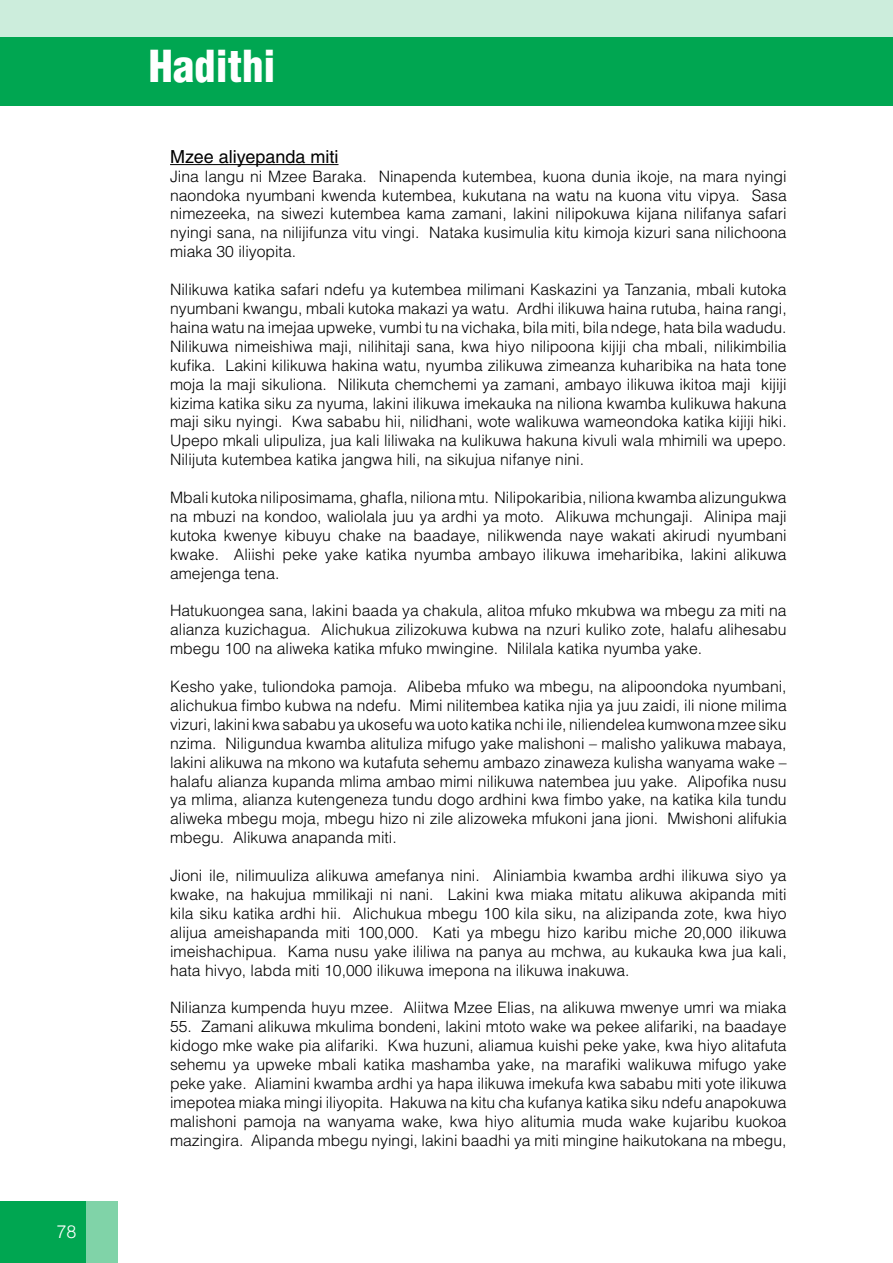
<style>
.page{position:relative;width:893px;height:1263px;background:#fff}
.page>*{position:absolute;margin:0;border:0;box-sizing:border-box;transform-origin:0 0}
.t1{font:900 condensed 43.05px "Helvetica";color:#fff}
.t2{font:18px "Helvetica";color:#000}
.t3{font:300 18px "Helvetica";color:#fff}
.t4{font:300 15.75px/18.9px "Helvetica";color:#000;text-align:justify}
</style>
<div class="page">
<div style="left:0;top:0;width:893px;height:69px;background:#cceddc"></div>
<div style="left:0;top:37px;width:893px;height:68px;background:#00a651"></div>
<div style="left:32px;top:1202px;width:85px;height:61px;background:#80d3a8"></div>
<div style="left:0;top:1202px;width:85px;height:61px;background:#00a651"></div>
<hr style="left:170px;top:164px;width:169px;height:1px;background:#000">
<p class="t3" style="left:57px;top:1221px;width:22px">78</p>
<h1 class="t1" style="left:149px;top:39px;width:128px">Hadithi</h1>
<p class="t2" style="left:170px;top:146px;width:170px">Mzee aliyepanda miti</p>
<p class="t4" style="left:170px;top:166px;width:618px">Jina langu ni Mzee Baraka. Ninapenda kutembea, kuona dunia ikoje, na mara nyingi naondoka nyumbani kwenda kutembea, kukutana na watu na kuona vitu vipya. Sasa nimezeeka, na siwezi kutembea kama zamani, lakini nilipokuwa kijana nilifanya safari nyingi sana, na nilijifunza vitu vingi. Nataka kusimulia kitu kimoja kizuri sana nilichoona miaka 30 iliyopita.</p>
<p class="t4" style="left:170px;top:280px;width:618px">Nilikuwa katika safari ndefu ya kutembea milimani Kaskazini ya Tanzania, mbali kutoka nyumbani kwangu, mbali kutoka makazi ya watu. Ardhi ilikuwa haina rutuba, haina rangi, haina watu na imejaa upweke, vumbi tu na vichaka, bila miti, bila ndege, hata bila wadudu.<br>Nilikuwa nimeishiwa maji, nilihitaji sana, kwa hiyo nilipoona kijiji cha mbali, nilikimbilia kufika. Lakini kilikuwa hakina watu, nyumba zilikuwa zimeanza kuharibika na hata tone moja la maji sikuliona. Nilikuta chemchemi ya zamani, ambayo ilikuwa ikitoa maji kijiji kizima katika siku za nyuma, lakini ilikuwa imekauka na niliona kwamba kulikuwa hakuna maji siku nyingi. Kwa sababu hii, nilidhani, wote walikuwa wameondoka katika kijiji hiki.<br>Upepo mkali ulipuliza, jua kali liliwaka na kulikuwa hakuna kivuli wala mhimili wa upepo.<br>Nilijuta kutembea katika jangwa hili, na sikujua nifanye nini.</p>
<p class="t4" style="left:170px;top:487px;width:618px">Mbali kutoka niliposimama, ghafla, niliona mtu. Nilipokaribia, niliona kwamba alizungukwa na mbuzi na kondoo, waliolala juu ya ardhi ya moto. Alikuwa mchungaji. Alinipa maji kutoka kwenye kibuyu chake na baadaye, nilikwenda naye wakati akirudi nyumbani kwake. Aliishi peke yake katika nyumba ambayo ilikuwa imeharibika, lakini alikuwa amejenga tena.</p>
<p class="t4" style="left:170px;top:601px;width:618px">Hatukuongea sana, lakini baada ya chakula, alitoa mfuko mkubwa wa mbegu za miti na alianza kuzichagua. Alichukua zilizokuwa kubwa na nzuri kuliko zote, halafu alihesabu mbegu 100 na aliweka katika mfuko mwingine. Nililala katika nyumba yake.</p>
<p class="t4" style="left:170px;top:676px;width:618px">Kesho yake, tuliondoka pamoja. Alibeba mfuko wa mbegu, na alipoondoka nyumbani, alichukua fimbo kubwa na ndefu. Mimi nilitembea katika njia ya juu zaidi, ili nione milima vizuri, lakini kwa sababu ya ukosefu wa uoto katika nchi ile, niliendelea kumwona mzee siku nzima. Niligundua kwamba alituliza mifugo yake malishoni – malisho yalikuwa mabaya, lakini alikuwa na mkono wa kutafuta sehemu ambazo zinaweza kulisha wanyama wake – halafu alianza kupanda mlima ambao mimi nilikuwa natembea juu yake. Alipofika nusu ya mlima, alianza kutengeneza tundu dogo ardhini kwa fimbo yake, na katika kila tundu aliweka mbegu moja, mbegu hizo ni zile alizoweka mfukoni jana jioni. Mwishoni alifukia mbegu. Alikuwa anapanda miti.</p>
<p class="t4" style="left:170px;top:865px;width:618px">Jioni ile, nilimuuliza alikuwa amefanya nini. Aliniambia kwamba ardhi ilikuwa siyo ya kwake, na hakujua mmilikaji ni nani. Lakini kwa miaka mitatu alikuwa akipanda miti kila siku katika ardhi hii. Alichukua mbegu 100 kila siku, na alizipanda zote, kwa hiyo alijua ameishapanda miti 100,000. Kati ya mbegu hizo karibu miche 20,000 ilikuwa imeishachipua. Kama nusu yake ililiwa na panya au mchwa, au kukauka kwa jua kali, hata hivyo, labda miti 10,000 ilikuwa imepona na ilikuwa inakuwa.</p>
<p class="t4" style="left:170px;top:998px;width:618px">Nilianza kumpenda huyu mzee. Aliitwa Mzee Elias, na alikuwa mwenye umri wa miaka</p>
<p class="t4" style="left:170px;top:1017px;width:618px">55. Zamani alikuwa mkulima bondeni, lakini mtoto wake wa pekee alifariki, na baadaye kidogo mke wake pia alifariki. Kwa huzuni, aliamua kuishi peke yake, kwa hiyo alitafuta sehemu ya upweke mbali katika mashamba yake, na marafiki walikuwa mifugo yake peke yake. Aliamini kwamba ardhi ya hapa ilikuwa imekufa kwa sababu miti yote ilikuwa imepotea miaka mingi iliyopita. Hakuwa na kitu cha kufanya katika siku ndefu anapokuwa malishoni pamoja na wanyama wake, kwa hiyo alitumia muda wake kujaribu kuokoa mazingira. Alipanda mbegu nyingi, lakini baadhi ya miti mingine haikutokana na mbegu,</p>
</div>
